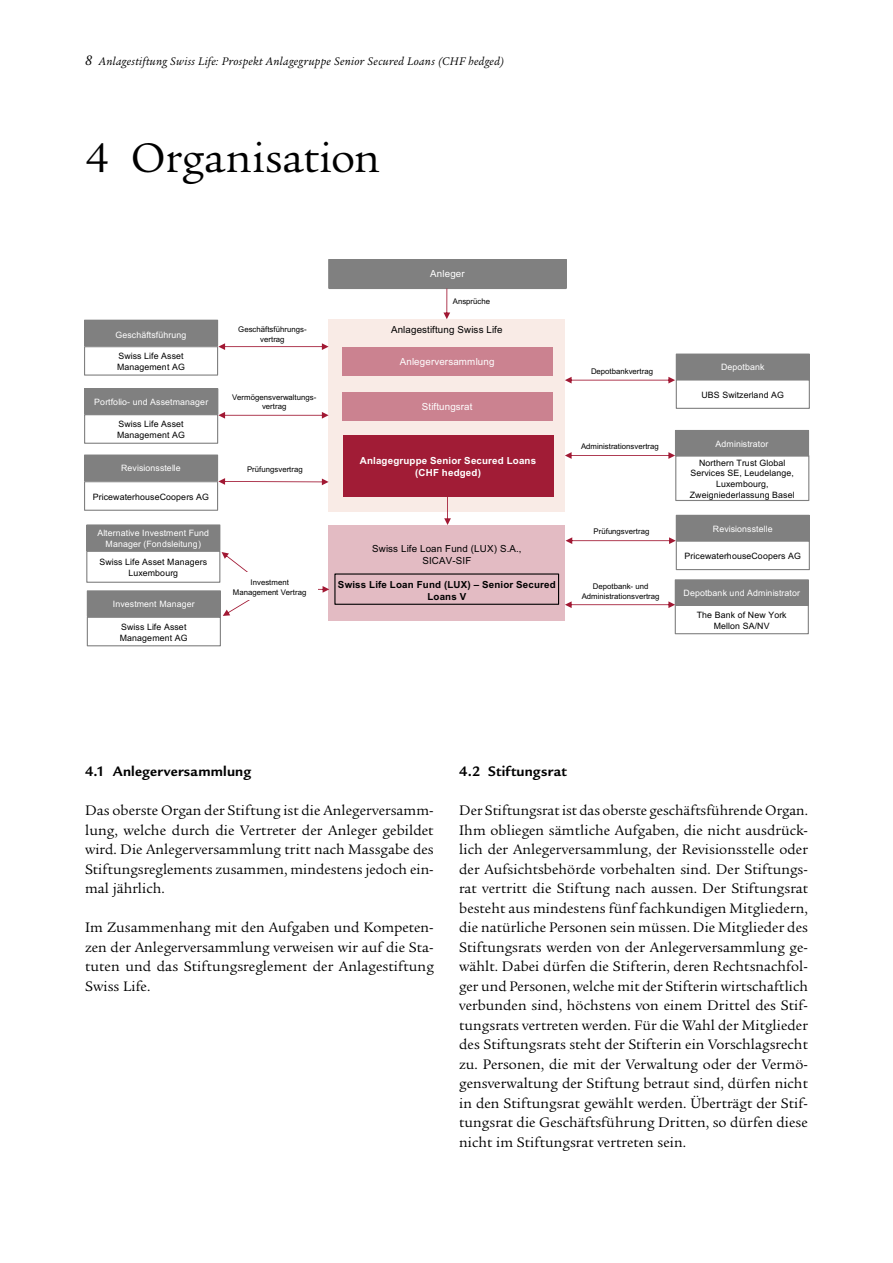
<style>
.page{position:relative;width:893px;height:1263px;background:#fff}
.page>*{position:absolute;margin:0;border:0;box-sizing:border-box;transform-origin:0 0}
.t1{font:45px "Legacy Serif ITC Pro";letter-spacing:-.005em;color:#000}
.t2{font:15px/19.5px "Legacy Serif ITC Pro";letter-spacing:.005em;color:#000;text-align:justify}
.t3{font:700 15px "Legacy Sans ITC Pro";letter-spacing:.015em;color:#000}
.t4{font:italic 12px "Legacy Serif ITC Pro";letter-spacing:.025em;color:#000}
.t5{font:9.75px/11.7px "Arial";letter-spacing:.015em;color:#000;text-align:center}
.t6{font:700 9.75px/11.7px "Arial";letter-spacing:.02em;color:#000;text-align:center}
.t7{font:700 9.75px/12.6px "Arial";letter-spacing:.02em;color:#fff;text-align:center}
.t8{font:9.75px "Arial";letter-spacing:.015em;color:#fff}
.t9{font:8.85px/10.8px "Arial";letter-spacing:.015em;color:#000}
.t10{font:8.85px/10.8px "Arial";letter-spacing:.015em;color:#fff;text-align:center}
.t11{font:7.8px/9.9px "Arial";color:#000;text-align:center}
.s1{font-size:15px}
</style>
<div class="page">
<div style="left:329px;top:319px;width:236px;height:193px;background:#f9ebe6"></div>
<div style="left:342px;top:347px;width:210px;height:28px;background:#cb8290"></div>
<div style="left:342px;top:392px;width:210px;height:28px;background:#cb8290"></div>
<div style="left:343px;top:435px;width:210px;height:61px;background:#a11c36"></div>
<div style="left:85px;top:320px;width:133px;height:26px;background:#808080"></div>
<div style="left:84px;top:346px;width:134px;height:30px;border:1px solid #808080"></div>
<svg style="left:218px;top:343px;width:111px;height:7px"></svg>
<svg style="left:565px;top:377px;width:110px;height:6px"></svg>
<svg style="left:565px;top:452px;width:110px;height:7px"></svg>
<div style="left:676px;top:354px;width:133px;height:25px;background:#808080"></div>
<div style="left:676px;top:379px;width:134px;height:30px;border:1px solid #808080"></div>
<div style="left:675px;top:430px;width:133px;height:26px;background:#808080"></div>
<div style="left:675px;top:455px;width:134px;height:46px;border:1px solid #808080"></div>
<svg style="left:328px;top:259px;width:239px;height:60px"></svg>
<div style="left:85px;top:455px;width:133px;height:25px;background:#808080"></div>
<div style="left:84px;top:454px;width:134px;height:27px;border:1px solid #808080"></div>
<div style="left:84px;top:481px;width:134px;height:30px;border:1px solid #808080"></div>
<div style="left:85px;top:389px;width:133px;height:25px;background:#808080"></div>
<div style="left:84px;top:388px;width:134px;height:27px;border:1px solid #808080"></div>
<div style="left:84px;top:414px;width:134px;height:30px;border:1px solid #808080"></div>
<svg style="left:218px;top:478px;width:111px;height:7px"></svg>
<svg style="left:218px;top:412px;width:111px;height:7px"></svg>
<div style="left:329px;top:525px;width:236px;height:95px;background:#e3bbc3"></div>
<div style="left:87px;top:591px;width:133px;height:25px;background:#808080"></div>
<div style="left:87px;top:590px;width:134px;height:27px;border:1px solid #808080"></div>
<div style="left:87px;top:617px;width:134px;height:29px;border:1px solid #808080"></div>
<div style="left:676px;top:515px;width:133px;height:26px;background:#808080"></div>
<div style="left:676px;top:540px;width:134px;height:30px;border:1px solid #808080"></div>
<div style="left:675px;top:580px;width:133px;height:25px;background:#808080"></div>
<div style="left:675px;top:579px;width:134px;height:27px;border:1px solid #808080"></div>
<div style="left:675px;top:605px;width:134px;height:29px;border:1px solid #808080"></div>
<div style="left:334px;top:573px;width:225px;height:32px;border:1px solid #000"></div>
<svg style="left:444px;top:496px;width:7px;height:29px"></svg>
<svg style="left:566px;top:537px;width:110px;height:7px"></svg>
<svg style="left:565px;top:601px;width:110px;height:7px"></svg>
<div style="left:87px;top:525px;width:133px;height:25px;background:#808080"></div>
<div style="left:86px;top:524px;width:134px;height:27px;border:1px solid #808080"></div>
<div style="left:86px;top:551px;width:134px;height:32px;border:1px solid #808080"></div>
<svg style="left:222px;top:552px;width:107px;height:64px"></svg>
<div style="left:221px;top:573px;width:97px;height:27px;background:#fff"></div>
<p class="t4" style="left:85px;top:54px;width:421px"><span class="s1">8</span> Anlagestiftung Swiss Life: Prospekt Anlagegruppe Senior Secured Loans (CHF hedged)</p>
<h1 class="t1" style="left:85px;top:130px;width:297px">4 Organisation</h1>
<p class="t10" style="left:115px;top:329px;width:72px">Geschäftsführung</p>
<p class="t9" style="left:117px;top:350px;width:69px">Swiss Life Asset<br>Management AG</p>
<p class="t10" style="left:94px;top:396px;width:115px">Portfolio- und Assetmanager</p>
<p class="t9" style="left:117px;top:418px;width:69px">Swiss Life Asset<br>Management AG</p>
<p class="t10" style="left:121px;top:463px;width:61px">Revisionsstelle</p>
<p class="t9" style="left:93px;top:491px;width:118px">PricewaterhouseCoopers AG</p>
<p class="t10" style="left:97px;top:527px;width:113px">Alternative Investment Fund<br>Manager (Fondsleitung)</p>
<p class="t9" style="left:99px;top:556px;width:109px;text-align:center">Swiss Life Asset Managers<br>Luxembourg</p>
<p class="t10" style="left:113px;top:599px;width:83px">Investment Manager</p>
<p class="t9" style="left:120px;top:621px;width:69px">Swiss Life Asset<br>Management AG</p>
<p class="t11" style="left:238px;top:324px;width:70px">Geschäftsführungs&shy;vertrag</p>
<p class="t11" style="left:232px;top:392px;width:86px">Vermögensverwaltungs&shy;vertrag</p>
<p class="t11" style="left:247px;top:464px;width:57px">Prüfungsvertrag</p>
<p class="t8" style="left:430px;top:267px;width:36px">Anleger</p>
<p class="t11" style="left:453px;top:297px;width:39px">Ansprüche</p>
<p class="t5" style="left:391px;top:324px;width:113px">Anlagestiftung Swiss Life</p>
<p class="t8" style="left:400px;top:355px;width:96px">Anlegerversammlung</p>
<p class="t8" style="left:422px;top:400px;width:52px">Stiftungsrat</p>
<p class="t7" style="left:360px;top:454px;width:178px">Anlagegruppe Senior Secured Loans (CHF hedged)</p>
<p class="t11" style="left:233px;top:577px;width:75px">Investment<br>Management Vertrag</p>
<p class="t5" style="left:372px;top:543px;width:151px">Swiss Life Loan Fund (LUX) S.A.,<br>SICAV-SIF</p>
<p class="t6" style="left:338px;top:579px;width:219px">Swiss Life Loan Fund (LUX) – Senior Secured<br>Loans V</p>
<p class="t11" style="left:591px;top:366px;width:64px">Depotbankvertrag</p>
<p class="t10" style="left:721px;top:362px;width:45px">Depotbank</p>
<p class="t9" style="left:701px;top:389px;width:84px">UBS Switzerland AG</p>
<p class="t11" style="left:581px;top:441px;width:79px">Administrationsvertrag</p>
<p class="t11" style="left:594px;top:526px;width:57px">Prüfungsvertrag</p>
<p class="t11" style="left:582px;top:581px;width:79px">Depotbank- und<br>Administrationsvertrag</p>
<p class="t10" style="left:716px;top:438px;width:54px">Administrator</p>
<p class="t9" style="left:690px;top:457px;width:106px;text-align:center">Northern Trust Global<br>Services SE, Leudelange,<br>Luxembourg,<br>Zweigniederlassung Basel</p>
<p class="t10" style="left:713px;top:523px;width:61px">Revisionsstelle</p>
<p class="t9" style="left:685px;top:550px;width:118px">PricewaterhouseCoopers AG</p>
<p class="t10" style="left:684px;top:588px;width:118px">Depotbank und Administrator</p>
<p class="t9" style="left:697px;top:609px;width:91px;text-align:center">The Bank of New York<br>Mellon SA/NV</p>
<p class="t3" style="left:85px;top:763px;width:168px">4.1 Anlegerversammlung</p>
<p class="t2" style="left:85px;top:801px;width:350px">Das oberste Organ der Stiftung ist die Anlegerversamm&shy;lung, welche durch die Vertreter der Anleger gebildet wird. Die Anlegerversammlung tritt nach Massgabe des Stiftungsreglements zusammen, mindestens jedoch ein&shy;mal jährlich.</p>
<p class="t2" style="left:85px;top:918px;width:350px">Im Zusammenhang mit den Aufgaben und Kompeten&shy;zen der Anlegerversammlung verweisen wir auf die Sta&shy;tuten und das Stiftungsreglement der Anlagestiftung Swiss Life.</p>
<p class="t3" style="left:459px;top:763px;width:109px">4.2 Stiftungsrat</p>
<p class="t2" style="left:459px;top:801px;width:350px">Der Stiftungsrat ist das oberste geschäftsführende Organ.<br>Ihm obliegen sämtliche Aufgaben, die nicht ausdrück&shy;lich der Anlegerversammlung, der Revisionsstelle oder der Aufsichtsbehörde vorbehalten sind. Der Stiftungs&shy;rat vertritt die Stiftung nach aussen. Der Stiftungsrat besteht aus mindestens fünf fachkundigen Mitgliedern, die natürliche Personen sein müssen. Die Mitglieder des Stiftungsrats werden von der Anlegerversammlung ge&shy;wählt. Dabei dürfen die Stifterin, deren Rechtsnachfol&shy;ger und Personen, welche mit der Stifterin wirtschaftlich verbunden sind, höchstens von einem Drittel des Stif&shy;tungsrats vertreten werden. Für die Wahl der Mitglieder des Stiftungsrats steht der Stifterin ein Vorschlagsrecht zu. Personen, die mit der Verwaltung oder der Vermö&shy;gensverwaltung der Stiftung betraut sind, dürfen nicht in den Stiftungsrat gewählt werden. Überträgt der Stif&shy;tungsrat die Geschäftsführung Dritten, so dürfen diese nicht im Stiftungsrat vertreten sein.</p>
</div>
